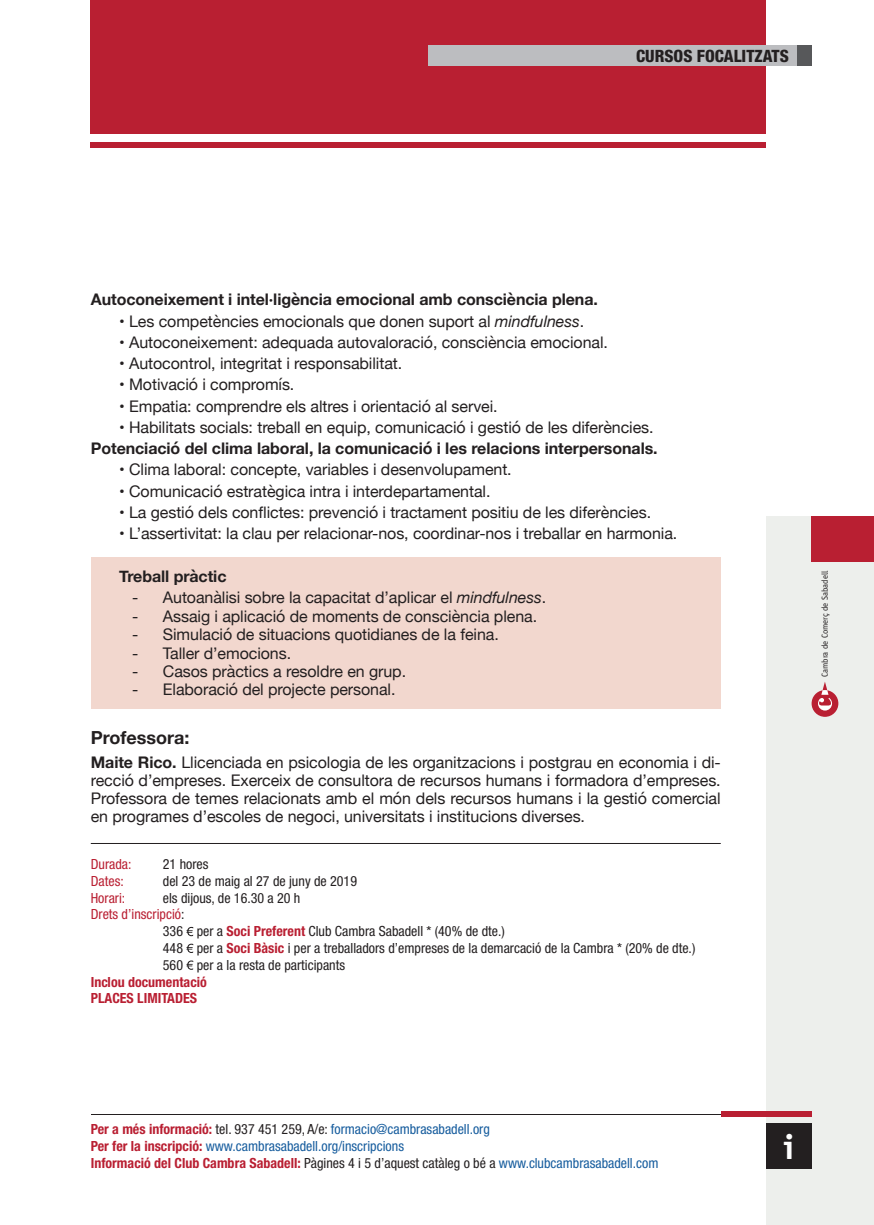
<style>
.page{position:relative;width:874px;height:1225px;background:#fff}
.page>*{position:absolute;margin:0;border:0;box-sizing:border-box;transform-origin:0 0}
.t1{font:700 34.8px "Officina Sans";color:#fff}
.CURS_APARTATS{font:700 18px "Helvetica Neue";color:#231f20}
.t2{font:800 condensed 17px "Helvetica Neue";color:#231f20}
.Text_normal_TABULAT{font:16px "Helvetica Neue";letter-spacing:-.005em;color:#231f20}
.TEXT_GENERAL{font:16px/18px "Helvetica Neue";letter-spacing:-.005em;color:#231f20;text-align:justify}
.Text_normal_TABULAT-2{font:700 16px "Helvetica Neue";letter-spacing:-.005em;color:#231f20}
.Text_nor_TABULAT_TÍT{font:700 16px "Helvetica Neue";letter-spacing:-.005em;color:#231f20}
.t3{font:condensed 14px "Helvetica Neue";color:#231f20}
.t4{font:condensed 14px/16.8px "Helvetica Neue";color:#175d9e}
.t5{font:condensed 14px "Helvetica Neue";color:#b91f32}
.t6{font:700 condensed 14px "Helvetica Neue";color:#b91f32}
.t7{font:8.8px "Officina Sans";color:#231f20}
.s1{font-style:italic}
.s2{font-weight:700}
.s3{color:#231f20}
.s4{font-weight:700;color:#b91f32}
</style>
<div class="page">
<div style="left:91px;top:0;width:674px;height:133px;background:#b91f32"></div>
<div style="left:797px;top:45px;width:14px;height:21px;background:#57585a"></div>
<div style="left:428px;top:45px;width:369px;height:21px;background:#bcbdc0"></div>
<div style="left:765px;top:516px;width:108px;height:709px;background:#edefec"></div>
<div style="left:91px;top:142px;width:674px;height:5px;background:#b91f32"></div>
<div style="left:720px;top:1111px;width:91px;height:6px;background:#b91f32"></div>
<svg style="left:811px;top:682px;width:27px;height:35px"></svg>
<hr style="left:91px;top:1113px;width:629px;height:1px;background:#231f20">
<div style="left:765px;top:1123px;width:46px;height:45px;background:#231f20"></div>
<div style="left:811px;top:516px;width:62px;height:45px;background:#b91f32"></div>
<hr style="left:91px;top:843px;width:629px;height:1px;background:#231f20">
<div style="left:91px;top:557px;width:629px;height:152px;background:#f2d7ce"></div>
<svg style="left:186px;top:927px;width:7px;height:9px"></svg>
<svg style="left:186px;top:943px;width:7px;height:10px"></svg>
<svg style="left:186px;top:960px;width:7px;height:9px"></svg>
<p class="t2" style="left:635px;top:46px;width:154px">CURSOS FOCALITZATS</p>
<p class="Text_nor_TABULAT_TÍT" style="left:91px;top:286px;width:508px">Autoconeixement i intel·ligència emocional amb consciència plena.</p>
<p class="Text_normal_TABULAT" style="left:119px;top:309px;width:466px">• Les competències emocionals que donen suport al <span class="s1">mindfulness</span>.</p>
<p class="Text_normal_TABULAT" style="left:119px;top:331px;width:490px">• Autoconeixement: adequada autovaloració, consciència emocional.</p>
<p class="Text_normal_TABULAT" style="left:119px;top:352px;width:284px">• Autocontrol, integritat i responsabilitat.</p>
<p class="Text_normal_TABULAT" style="left:119px;top:373px;width:177px">• Motivació i compromís.</p>
<p class="Text_normal_TABULAT" style="left:119px;top:394px;width:380px">• Empatia: comprendre els altres i orientació al servei.</p>
<p class="Text_normal_TABULAT" style="left:119px;top:416px;width:535px">• Habilitats socials: treball en equip, comunicació i gestió de les diferències.</p>
<p class="Text_normal_TABULAT-2" style="left:91px;top:436px;width:568px">Potenciació del clima laboral, la comunicació i les relacions interpersonals.</p>
<p class="Text_normal_TABULAT" style="left:119px;top:458px;width:394px">• Clima laboral: concepte, variables i desenvolupament.</p>
<p class="Text_normal_TABULAT" style="left:119px;top:479px;width:372px">• Comunicació estratègica intra i interdepartamental.</p>
<p class="Text_normal_TABULAT" style="left:119px;top:500px;width:533px">• La gestió dels conflictes: prevenció i tractament positiu de les diferències.</p>
<p class="Text_normal_TABULAT" style="left:119px;top:522px;width:559px">• L’assertivitat: la clau per relacionar-nos, coordinar-nos i treballar en harmonia.</p>
<p class="Text_normal_TABULAT-2" style="left:119px;top:563px;width:109px">Treball pràctic</p>
<p class="Text_normal_TABULAT" style="left:132px;top:586px;width:415px">- Autoanàlisi sobre la capacitat d’aplicar el <span class="s1">mindfulness</span>.</p>
<p class="Text_normal_TABULAT" style="left:132px;top:604px;width:406px">- Assaig i aplicació de moments de consciència plena.</p>
<p class="Text_normal_TABULAT" style="left:132px;top:623px;width:368px">- Simulació de situacions quotidianes de la feina.</p>
<p class="Text_normal_TABULAT" style="left:132px;top:641px;width:160px">- Taller d’emocions.</p>
<p class="Text_normal_TABULAT" style="left:132px;top:660px;width:275px">- Casos pràctics a resoldre en grup.</p>
<p class="Text_normal_TABULAT" style="left:132px;top:678px;width:264px">- Elaboració del projecte personal.</p>
<p class="CURS_APARTATS" style="left:91px;top:723px;width:100px">Professora:</p>
<p class="TEXT_GENERAL" style="left:91px;top:754px;width:631px"><span class="s2">Maite Rico.</span> Llicenciada en psicologia de les organitzacions i postgrau en economia i di&shy;recció d’empreses. Exerceix de consultora de recursos humans i formadora d’empreses.<br>Professora de temes relacionats amb el món dels recursos humans i la gestió comercial en programes d’escoles de negoci, universitats i institucions diverses.</p>
<p class="t5" style="left:91px;top:856px;width:42px">Durada:</p>
<p class="t3" style="left:163px;top:856px;width:47px">21 hores</p>
<p class="t5" style="left:91px;top:872px;width:35px">Dates:</p>
<p class="t3" style="left:163px;top:872px;width:196px">del 23 de maig al 27 de juny de 2019</p>
<p class="t5" style="left:91px;top:889px;width:36px">Horari:</p>
<p class="t3" style="left:163px;top:889px;width:139px">els dijous, de 16.30 a 20 h</p>
<p class="t5" style="left:91px;top:906px;width:95px">Drets d’inscripció<span class="s3">:</span></p>
<p class="t3" style="left:163px;top:923px;width:343px">336 per a <span class="s4">Soci Preferent</span> Club Cambra Sabadell * (40% de dte.)</p>
<p class="t3" style="left:163px;top:940px;width:533px">448 per a <span class="s4">Soci Bàsic</span> i per a treballadors d’empreses de la demarcació de la Cambra * (20% de dte.)</p>
<p class="t3" style="left:163px;top:956px;width:184px">560 per a la resta de participants</p>
<p class="t6" style="left:91px;top:973px;width:117px">Inclou documentació</p>
<p class="t6" style="left:91px;top:990px;width:108px">PLACES LIMITADES</p>
<p class="t7" style="left:819px;top:677px;width:108px;rotate:-90deg">Cambra de Comerç de Sabadell</p>
<p class="t4" style="left:91px;top:1120px;width:569px"><span class="s4">Per a més informació:</span> <span class="s3">tel. 937 451 259, A/e:</span> formacio@cambrasabadell.org<br><span class="s4">Per fer la inscripció:</span> www.cambrasabadell.org/inscripcions<br><span class="s4">Informació del Club Cambra Sabadell:</span> <span class="s3">Pàgines 4 i 5 d’aquest catàleg o bé a</span> www.clubcambrasabadell.com</p>
<h1 class="t1" style="left:783px;top:1125px;width:12px">i</h1>
</div>
